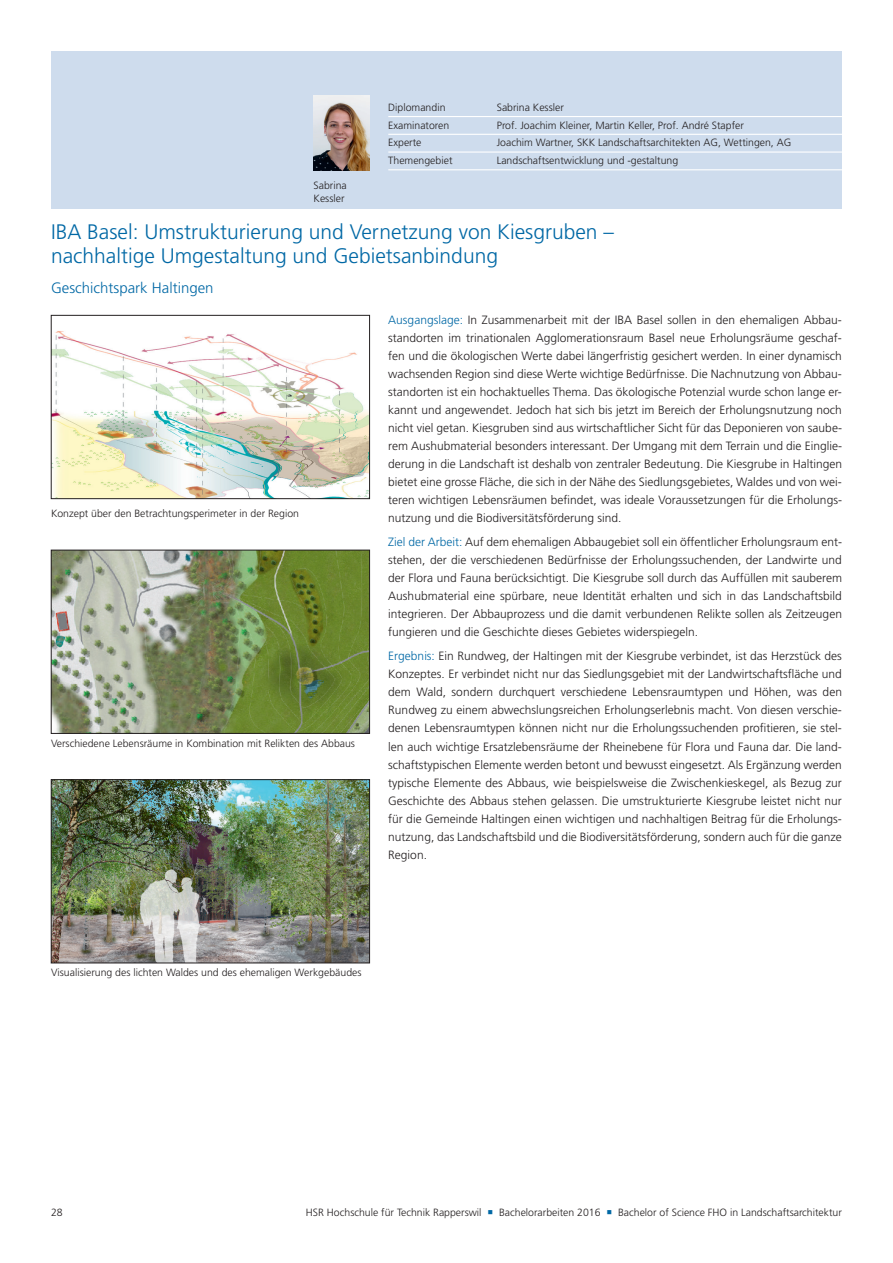
<style>
.page{position:relative;width:893px;height:1263px;background:#fff}
.page>*{position:absolute;margin:0;border:0;box-sizing:border-box;transform-origin:0 0}
.t1{font:300 21px/24px "Frutiger LT Pro";color:#0068a5}
.t2{font:300 15px "Frutiger LT Pro";color:#0068a5}
.t3{font:300 12px/18px "Frutiger LT Pro";color:#231f20;text-align:justify}
.t4{font:300 10.5px/13.5px "Frutiger LT Pro";color:#231f20}
.s1{color:#0068a5}
</style>
<div class="page">
<div style="left:51px;top:51px;width:791px;height:157px;background:#cedced"></div>
<img style="left:53px;top:331px;width:315px;height:166px">
<div style="left:51px;top:315px;width:319px;height:184px;border:1px solid #231f20"></div>
<img style="left:53px;top:552px;width:315px;height:180px">
<div style="left:51px;top:550px;width:319px;height:184px;border:1px solid #231f20"></div>
<img style="left:53px;top:781px;width:315px;height:180px">
<div style="left:51px;top:779px;width:319px;height:184px;border:1px solid #231f20"></div>
<hr style="left:388px;top:116px;width:454px;height:1px;background:#fff">
<hr style="left:388px;top:134px;width:454px;height:1px;background:#fff">
<hr style="left:388px;top:151px;width:454px;height:2px;background:#fff">
<hr style="left:388px;top:169px;width:454px;height:1px;background:#fff">
<img style="left:314px;top:95px;width:56px;height:75px">
<p class="t4" style="left:314px;top:178px;width:35px">Sabrina<br>Kessler</p>
<p class="t4" style="left:388px;top:101px;width:59px">Diplomandin</p>
<p class="t4" style="left:497px;top:101px;width:69px">Sabrina Kessler</p>
<p class="t4" style="left:388px;top:118px;width:63px">Examinatoren</p>
<p class="t4" style="left:497px;top:118px;width:249px">Prof. Joachim Kleiner, Martin Keller, Prof. André Stapfer</p>
<p class="t4" style="left:388px;top:136px;width:35px">Experte</p>
<p class="t4" style="left:497px;top:136px;width:296px">Joachim Wartner, SKK Landschaftsarchitekten AG, Wettingen, AG</p>
<p class="t4" style="left:388px;top:154px;width:66px">Themengebiet</p>
<p class="t4" style="left:497px;top:154px;width:183px">Landschaftsentwicklung und -gestaltung</p>
<h1 class="t1" style="left:51px;top:220px;width:564px">IBA Basel: Umstrukturierung und Vernetzung von Kiesgruben – nachhaltige Umgestaltung und Gebietsanbindung</h1>
<p class="t2" style="left:51px;top:279px;width:164px">Geschichtspark Haltingen</p>
<p class="t4" style="left:51px;top:507px;width:249px">Konzept über den Betrachtungsperimeter in der Region</p>
<p class="t4" style="left:51px;top:736px;width:305px">Verschiedene Lebensräume in Kombination mit Relikten des Abbaus</p>
<p class="t3" style="left:388px;top:311px;width:455px"><span class="s1">Ausgangslage:</span> In Zusammenarbeit mit der IBA Basel sollen in den ehemaligen Abbau&shy;standorten im trinationalen Agglomerationsraum Basel neue Erholungsräume geschaf&shy;fen und die ökologischen Werte dabei längerfristig gesichert werden. In einer dynamisch wachsenden Region sind diese Werte wichtige Bedürfnisse. Die Nachnutzung von Abbau&shy;standorten ist ein hochaktuelles Thema. Das ökologische Potenzial wurde schon lange er&shy;kannt und angewendet. Jedoch hat sich bis jetzt im Bereich der Erholungsnutzung noch nicht viel getan. Kiesgruben sind aus wirtschaftlicher Sicht für das Deponieren von saube&shy;rem Aushubmaterial besonders interessant. Der Umgang mit dem Terrain und die Einglie&shy;derung in die Landschaft ist deshalb von zentraler Bedeutung. Die Kiesgrube in Haltingen bietet eine grosse Fläche, die sich in der Nähe des Siedlungsgebietes, Waldes und von wei&shy;teren wichtigen Lebensräumen befindet, was ideale Voraussetzungen für die Erholungs&shy;nutzung und die Biodiversitätsförderung sind.</p>
<p class="t3" style="left:388px;top:533px;width:455px"><span class="s1">Ziel der Arbeit:</span> Auf dem ehemaligen Abbaugebiet soll ein öffentlicher Erholungsraum ent&shy;stehen, der die verschiedenen Bedürfnisse der Erholungssuchenden, der Landwirte und der Flora und Fauna berücksichtigt. Die Kiesgrube soll durch das Auffüllen mit sauberem Aushubmaterial eine spürbare, neue Identität erhalten und sich in das Landschaftsbild integrieren. Der Abbauprozess und die damit verbundenen Relikte sollen als Zeitzeugen fungieren und die Geschichte dieses Gebietes widerspiegeln.</p>
<p class="t3" style="left:388px;top:647px;width:455px"><span class="s1">Ergebnis:</span> Ein Rundweg, der Haltingen mit der Kiesgrube verbindet, ist das Herzstück des Konzeptes. Er verbindet nicht nur das Siedlungsgebiet mit der Landwirtschaftsfläche und dem Wald, sondern durchquert verschiedene Lebensraumtypen und Höhen, was den Rundweg zu einem abwechslungsreichen Erholungserlebnis macht. Von diesen verschie&shy;denen Lebensraumtypen können nicht nur die Erholungssuchenden profitieren, sie stel&shy;len auch wichtige Ersatzlebensräume der Rheinebene für Flora und Fauna dar. Die land&shy;schaftstypischen Elemente werden betont und bewusst eingesetzt. Als Ergänzung werden typische Elemente des Abbaus, wie beispielsweise die Zwischenkieskegel, als Bezug zur Geschichte des Abbaus stehen gelassen. Die umstrukturierte Kiesgrube leistet nicht nur für die Gemeinde Haltingen einen wichtigen und nachhaltigen Beitrag für die Erholungs&shy;nutzung, das Landschaftsbild und die Biodiversitätsförderung, sondern auch für die ganze Region.</p>
<p class="t4" style="left:51px;top:966px;width:312px">Visualisierung des lichten Waldes und des ehemaligen Werkgebäudes</p>
<p class="t4" style="left:51px;top:1206px;width:13px">28</p>
<p class="t4" style="left:306px;top:1206px;width:537px">HSR Hochschule für Technik Rapperswil <span class="s1">○</span> Bachelorarbeiten 2016 <span class="s1">○</span> Bachelor of Science FHO in Landschaftsarchitektur</p>
</div>
